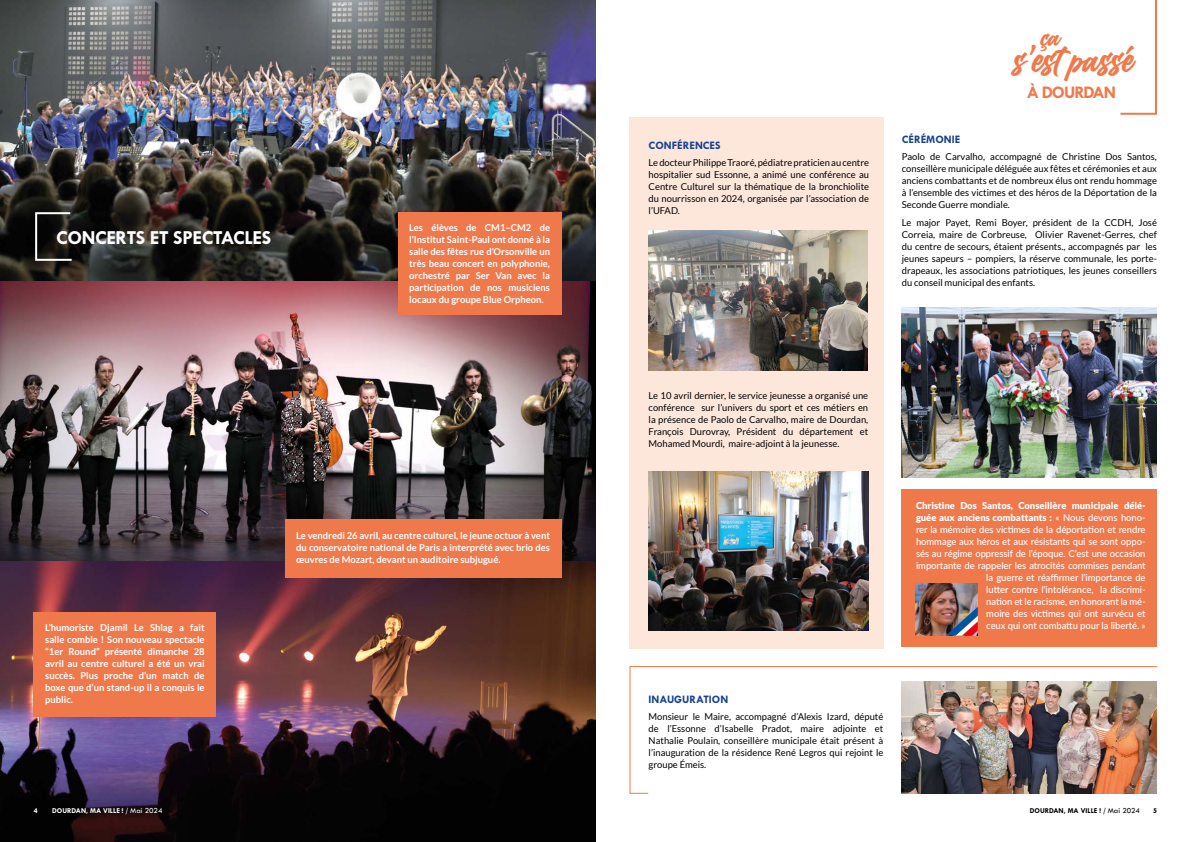
<style>
.page{position:relative;width:1191px;height:842px;background:#fff}
.page>*{position:absolute;margin:0;border:0;box-sizing:border-box;transform-origin:0 0}
.t1{font:39.7px "Billion Dreams";color:#ef794b}
.t2{font:28px "Billion Dreams";color:#ef794b}
.t3{font:700 20px "Tw Cen MT Std";letter-spacing:-.02em;color:#fff}
.t4{font:700 17.8px "Tw Cen MT Std";letter-spacing:-.06em;color:#ef794b}
.t5{font:700 11.5px "Tw Cen MT Std";color:#164194}
.t6{font:9.5px/12px "Lato";color:#000;text-align:justify}
.t7{font:700 9.5px/12px "Lato";color:#fff;text-align:justify}
.t8{font:500 9.5px/12px "Lato";letter-spacing:-.005em;color:#fff;text-align:right}
.t9{font:700 7.5px "Tw Cen MT Std";color:#fff}
.t10{font:700 7.5px "Tw Cen MT Std";color:#000}
.s1{font-weight:900}
.s2{font-weight:400;font-size:8px}
</style>
<div class="page">
<div style="left:629px;top:117px;width:255px;height:531px;background:#fde7db"></div>
<svg style="left:1120px;top:0;width:37px;height:115px"></svg>
<svg style="left:629px;top:666px;width:528px;height:128px"></svg>
<img style="left:0;top:0;width:595px;height:842px">
<div style="left:398px;top:212px;width:163px;height:103px;background:#ef794b"></div>
<div style="left:285px;top:520px;width:276px;height:58px;background:#ef794b"></div>
<div style="left:34px;top:612px;width:182px;height:105px;background:#ef794b"></div>
<svg style="left:34px;top:211px;width:40px;height:51px;background:#32302c"></svg>
<img style="left:648px;top:472px;width:220px;height:158px">
<img style="left:648px;top:230px;width:219px;height:140px">
<img style="left:901px;top:681px;width:255px;height:113px">
<img style="left:901px;top:308px;width:256px;height:169px">
<div style="left:901px;top:490px;width:256px;height:157px;background:#ef794b"></div>
<img style="left:915px;top:584px;width:62px;height:51px">
<svg style="left:945px;top:607px;width:32px;height:28px"></svg>
<h3 class="t3" style="left:56px;top:227px;width:217px">CONCERTS ET SPECTACLES</h3>
<p class="t7" style="left:409px;top:222px;width:142px">Les élèves de CM1–CM2 de l’Institut Saint-Paul ont donné à la salle des fêtes rue d’Orsonville un très beau concert en polyphonie, orchestré par Ser Van avec la participation de nos musiciens locaux du groupe Blue Orpheon.</p>
<p class="t7" style="left:45px;top:621px;width:161px">L’humoriste Djamil Le Shlag a fait salle comble ! Son nouveau spectacle “1er Round” présenté dimanche 28 avril au centre culturel a été un vrai succès. Plus proche d’un match de boxe que d’un stand-up il a conquis le public.</p>
<p class="t7" style="left:296px;top:529px;width:255px">Le vendredi 26 avril, au centre culturel, le jeune octuor à vent du conservatoire national de Paris a interprété avec brio des œuvres de Mozart, devant un auditoire subjugué.</p>
<p class="t5" style="left:648px;top:139px;width:73px">CONFÉRENCES</p>
<p class="t6" style="left:648px;top:157px;width:222px">Le docteur Philippe Traoré, pédiatre praticien au centre hospitalier sud Essonne, a animé une conférence au Centre Culturel sur la thématique de la bronchiolite du nourrisson en 2024, organisée par l’association de l’UFAD.</p>
<h2 class="t2" style="left:1041px;top:17px;width:20px">ça</h2>
<h1 class="t1" style="left:1014px;top:31px;width:122px">s’est passé</h1>
<h3 class="t4" style="left:1026px;top:82px;width:91px">À DOURDAN</h3>
<p class="t5" style="left:901px;top:133px;width:60px">CÉRÉMONIE</p>
<p class="t6" style="left:901px;top:151px;width:257px">Paolo de Carvalho, accompagné de Christine Dos Santos, conseillère municipale déléguée aux fêtes et cérémonies et aux anciens combattants et de nombreux élus ont rendu hommage à l’ensemble des victimes et des héros de la Déportation de la Seconde Guerre mondiale.</p>
<p class="t6" style="left:901px;top:216px;width:257px">Le major Payet, Remi Boyer, président de la CCDH, José Correia, maire de Corbreuse, Olivier Ravenet-Gerres, chef du centre de secours, étaient présents., accompagnés par les jeunes sapeurs – pompiers, la réserve communale, les porte&shy;drapeaux, les associations patriotiques, les jeunes conseillers du conseil municipal des enfants.</p>
<p class="t6" style="left:648px;top:389px;width:221px">Le 10 avril dernier, le service jeunesse a organisé une conférence sur l’univers du sport et ces métiers en la présence de Paolo de Carvalho, maire de Dourdan, François Durovray, Président du département et Mohamed Mourdi, maire-adjoint à la jeunesse.</p>
<p class="t5" style="left:648px;top:693px;width:81px">INAUGURATION</p>
<p class="t6" style="left:648px;top:711px;width:236px">Monsieur le Maire, accompagné d’Alexis Izard, député de l’Essonne d’Isabelle Pradot, maire adjointe et Nathalie Poulain, conseillère municipale était présent à l’inauguration de la résidence René Legros qui rejoint le groupe Émeis.</p>
<p class="t8" style="left:916px;top:499px;width:231px"><span class="s1">Christine Dos Santos, Conseillère municipale délé&shy;guée aux anciens combattants :</span> « Nous devons hono&shy;rer la mémoire des victimes de la déportation et rendre hommage aux héros et aux résistants qui se sont oppo&shy;sés au régime oppressif de l’époque. C’est une occasion importante de rappeler les atrocités commises pendant la guerre et réaffirmer l’importance de<br>lutter contre l’intolérance, la discrimi-<br>nation et le racisme, en honorant la mé-<br>moire des victimes qui ont survécu et<br>ceux qui ont combattu pour la liberté. »</p>
<p class="t9" style="left:34px;top:807px;width:5px">4</p>
<p class="t9" style="left:52px;top:807px;width:112px">DOURDAN, MA VILLE ! / <span class="s2">Mai 2024</span></p>
<p class="t10" style="left:1029px;top:807px;width:112px">DOURDAN, MA VILLE ! / <span class="s2">Mai 2024</span></p>
<p class="t10" style="left:1153px;top:807px;width:5px">5</p>
</div>
